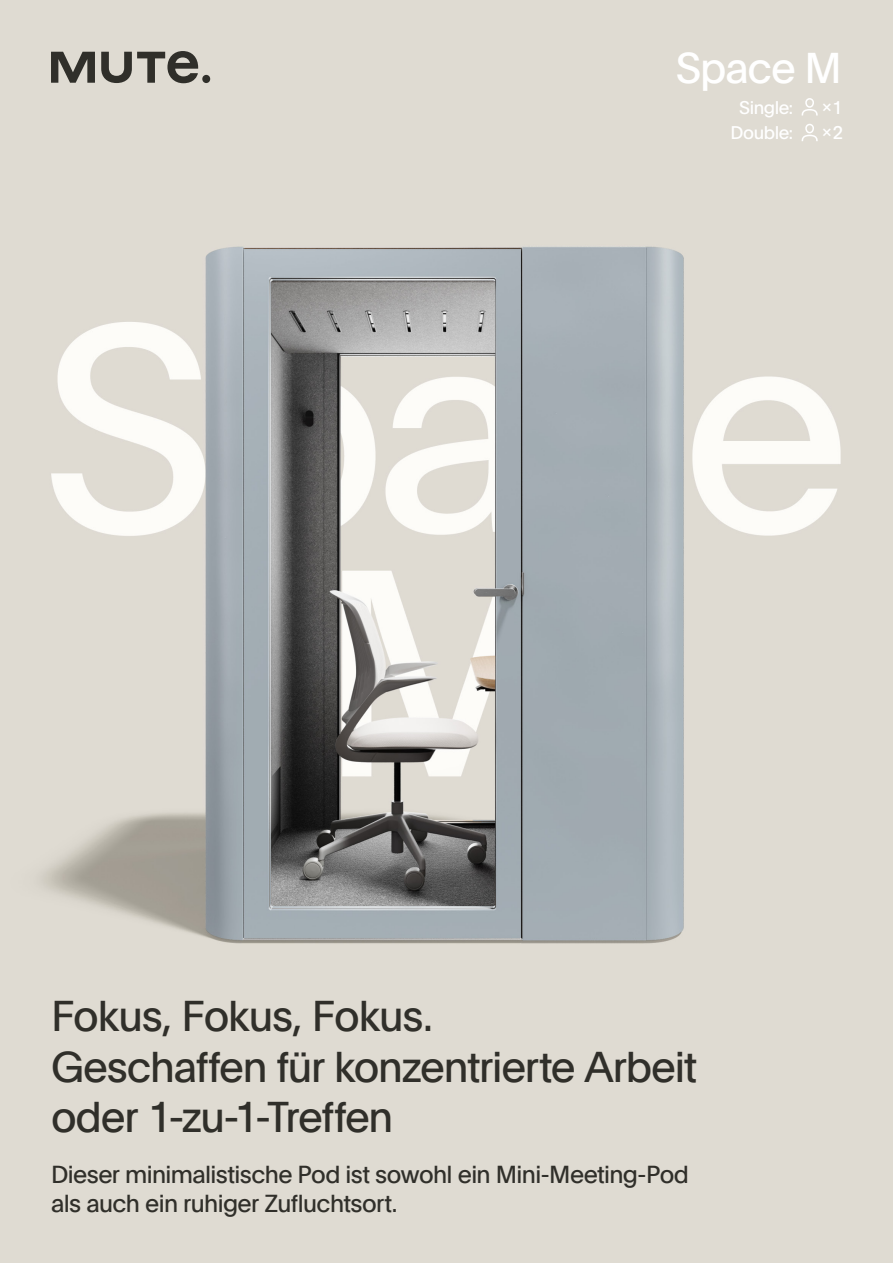
<style>
.page{position:relative;width:893px;height:1263px;background:#fff}
.page>*{position:absolute;margin:0;border:0;box-sizing:border-box;transform-origin:0 0}
.t1{font:42px/50.4px "Plain";letter-spacing:-.03em;color:#302f2a}
.t2{font:42px "Plain";letter-spacing:-.03em;color:#fff}
.t3{font:24px/28.8px "Plain";letter-spacing:-.025em;color:#302f2a}
.t4{font:18px/25.7px "Plain";letter-spacing:-.025em;color:#fff}
</style>
<div class="page">
<img style="left:0;top:0;width:893px;height:1263px">
<svg style="left:51px;top:52px;width:44px;height:31px"></svg>
<svg style="left:101px;top:51px;width:97px;height:32px;background:#89877f"></svg>
<div style="left:202px;top:75px;width:8px;height:8px;background:#302f2a;border-radius:4px"></div>
<svg style="left:801px;top:98px;width:17px;height:18px"></svg>
<svg style="left:801px;top:124px;width:17px;height:17px"></svg>
<h1 class="t2" style="left:676px;top:36px;width:168px">Space M</h1>
<p class="t4" style="left:730px;top:94px;width:64px;text-align:center">Single:<br>Double:</p>
<p class="t4" style="left:822px;top:94px;width:23px">×1 ×2</p>
<h1 class="t1" style="left:51px;top:988px;width:648px">Fokus, Fokus, Fokus.<br>Geschaffen für konzentrierte Arbeit oder 1-zu-1-Treffen</h1>
<p class="t3" style="left:51px;top:1159px;width:639px">Dieser minimalistische Pod ist sowohl ein Mini-Meeting-Pod als auch ein ruhiger Zufluchtsort.</p>
</div>
